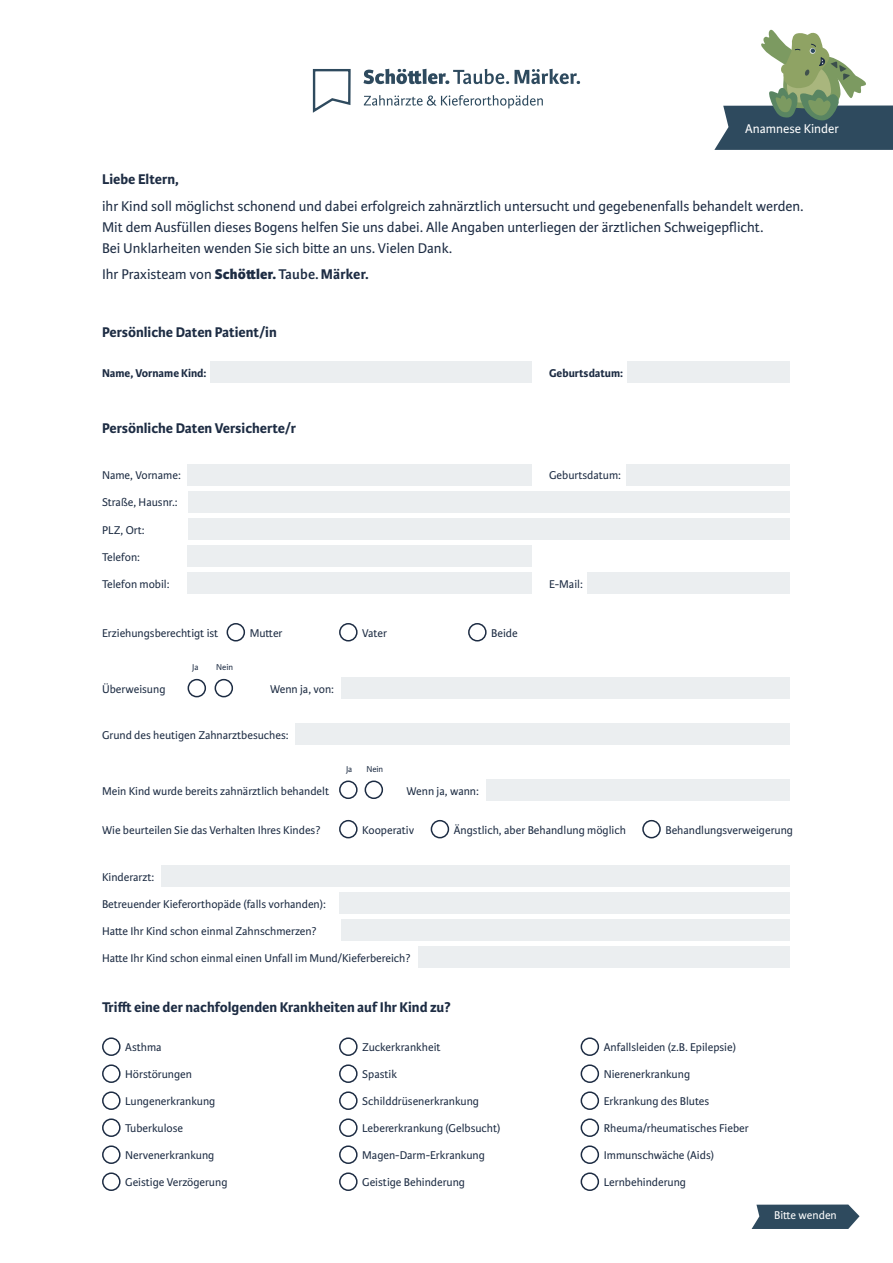
<style>
.page{position:relative;width:893px;height:1263px;background:#fff}
.page>*{position:absolute;margin:0;border:0;box-sizing:border-box;transform-origin:0 0}
.t1{font:15px/21px "Karmina Sans";color:#1d2c43}
.t2{font:700 15px "Karmina Sans";color:#1d2c43}
.t3{font:13.5px "Karmina Sans";color:#fff}
.t4{font:12px "Karmina Sans";color:#1d2c43}
.t5{font:700 12px "Karmina Sans";color:#1d2c43}
.t6{font:12px "Karmina Sans";color:#fff}
.t7{font:9px "Karmina Sans";color:#1d2c43}
.s1{font-weight:800}
.s2{font-weight:600}
.s3{font-weight:700}
</style>
<div class="page">
<div style="left:210px;top:362px;width:321px;height:21px;background:#ebeef0"></div>
<div style="left:627px;top:362px;width:162px;height:21px;background:#ebeef0"></div>
<div style="left:188px;top:464px;width:344px;height:21px;background:#ebeef0"></div>
<div style="left:626px;top:464px;width:163px;height:21px;background:#ebeef0"></div>
<div style="left:188px;top:491px;width:601px;height:21px;background:#ebeef0"></div>
<div style="left:188px;top:518px;width:601px;height:21px;background:#ebeef0"></div>
<div style="left:188px;top:545px;width:344px;height:21px;background:#ebeef0"></div>
<div style="left:188px;top:572px;width:344px;height:21px;background:#ebeef0"></div>
<div style="left:587px;top:572px;width:202px;height:21px;background:#ebeef0"></div>
<div style="left:227px;top:623px;width:18px;height:18px;border:2px solid #1d2c43;border-radius:50%"></div>
<div style="left:339px;top:623px;width:19px;height:18px;border:2px solid #1d2c43;border-radius:50%"></div>
<div style="left:468px;top:623px;width:19px;height:18px;border:2px solid #1d2c43;border-radius:50%"></div>
<div style="left:188px;top:679px;width:18px;height:18px;border:2px solid #1d2c43;border-radius:50%"></div>
<div style="left:215px;top:679px;width:18px;height:18px;border:2px solid #1d2c43;border-radius:50%"></div>
<div style="left:341px;top:678px;width:448px;height:21px;background:#ebeef0"></div>
<div style="left:295px;top:723px;width:494px;height:22px;background:#ebeef0"></div>
<div style="left:339px;top:780px;width:19px;height:19px;border:2px solid #1d2c43;border-radius:50%"></div>
<div style="left:365px;top:780px;width:18px;height:19px;border:2px solid #1d2c43;border-radius:50%"></div>
<div style="left:486px;top:779px;width:303px;height:21px;background:#ebeef0"></div>
<div style="left:339px;top:820px;width:19px;height:18px;border:2px solid #1d2c43;border-radius:50%"></div>
<div style="left:431px;top:820px;width:18px;height:18px;border:2px solid #1d2c43;border-radius:50%"></div>
<div style="left:642px;top:820px;width:19px;height:18px;border:2px solid #1d2c43;border-radius:50%"></div>
<div style="left:161px;top:865px;width:628px;height:22px;background:#ebeef0"></div>
<div style="left:339px;top:892px;width:450px;height:22px;background:#ebeef0"></div>
<div style="left:341px;top:919px;width:448px;height:22px;background:#ebeef0"></div>
<div style="left:418px;top:946px;width:371px;height:22px;background:#ebeef0"></div>
<div style="left:102px;top:1037px;width:19px;height:19px;border:2px solid #1d2c43;border-radius:50%"></div>
<div style="left:339px;top:1037px;width:19px;height:19px;border:2px solid #1d2c43;border-radius:50%"></div>
<div style="left:581px;top:1037px;width:18px;height:19px;border:2px solid #1d2c43;border-radius:50%"></div>
<div style="left:102px;top:1064px;width:19px;height:19px;border:2px solid #1d2c43;border-radius:50%"></div>
<div style="left:339px;top:1064px;width:19px;height:19px;border:2px solid #1d2c43;border-radius:50%"></div>
<div style="left:581px;top:1064px;width:18px;height:19px;border:2px solid #1d2c43;border-radius:50%"></div>
<div style="left:102px;top:1091px;width:19px;height:19px;border:2px solid #1d2c43;border-radius:50%"></div>
<div style="left:339px;top:1091px;width:19px;height:19px;border:2px solid #1d2c43;border-radius:50%"></div>
<div style="left:581px;top:1091px;width:18px;height:19px;border:2px solid #1d2c43;border-radius:50%"></div>
<div style="left:102px;top:1118px;width:19px;height:19px;border:2px solid #1d2c43;border-radius:50%"></div>
<div style="left:339px;top:1118px;width:19px;height:19px;border:2px solid #1d2c43;border-radius:50%"></div>
<div style="left:581px;top:1118px;width:18px;height:19px;border:2px solid #1d2c43;border-radius:50%"></div>
<div style="left:102px;top:1145px;width:19px;height:19px;border:2px solid #1d2c43;border-radius:50%"></div>
<div style="left:339px;top:1145px;width:19px;height:19px;border:2px solid #1d2c43;border-radius:50%"></div>
<div style="left:581px;top:1145px;width:18px;height:19px;border:2px solid #1d2c43;border-radius:50%"></div>
<div style="left:102px;top:1172px;width:19px;height:19px;border:2px solid #1d2c43;border-radius:50%"></div>
<div style="left:339px;top:1172px;width:19px;height:19px;border:2px solid #1d2c43;border-radius:50%"></div>
<div style="left:581px;top:1172px;width:18px;height:19px;border:2px solid #1d2c43;border-radius:50%"></div>
<svg style="left:363px;top:69px;width:146px;height:15px"></svg>
<svg style="left:515px;top:69px;width:65px;height:15px"></svg>
<svg style="left:364px;top:95px;width:179px;height:13px"></svg>
<svg style="left:313px;top:69px;width:38px;height:44px"></svg>
<svg style="left:752px;top:1204px;width:107px;height:25px;background:#455e70"></svg>
<svg style="left:714px;top:29px;width:179px;height:121px"></svg>
<p class="t3" style="left:745px;top:121px;width:95px">Anamnese Kinder</p>
<p class="t2" style="left:102px;top:170px;width:78px">Liebe Eltern,</p>
<p class="t1" style="left:102px;top:196px;width:703px">ihr Kind soll möglichst schonend und dabei erfolgreich zahnärztlich untersucht und gegebenenfalls behandelt werden.<br>Mit dem Ausfüllen dieses Bogens helfen Sie uns dabei. Alle Angaben unterliegen der ärztlichen Schweigepflicht.<br>Bei Unklarheiten wenden Sie sich bitte an uns. Vielen Dank.</p>
<p class="t1" style="left:102px;top:264px;width:268px">Ihr Praxisteam von <span class="s1">Schöttler.</span> <span class="s2">Taube.</span> <span class="s3">Märker.</span></p>
<p class="t2" style="left:102px;top:323px;width:176px">Persönliche Daten Patient/in</p>
<p class="t5" style="left:102px;top:366px;width:106px">Name, Vorname Kind:</p>
<p class="t5" style="left:549px;top:366px;width:75px">Geburtsdatum:</p>
<p class="t2" style="left:102px;top:419px;width:195px">Persönliche Daten Versicherte/r</p>
<p class="t4" style="left:102px;top:469px;width:80px">Name, Vorname:</p>
<p class="t4" style="left:549px;top:469px;width:73px">Geburtsdatum:</p>
<p class="t4" style="left:102px;top:496px;width:77px">Straße, Hausnr.:</p>
<p class="t4" style="left:102px;top:523px;width:44px">PLZ, Ort:</p>
<p class="t4" style="left:102px;top:550px;width:39px">Telefon:</p>
<p class="t4" style="left:102px;top:577px;width:69px">Telefon mobil:</p>
<p class="t4" style="left:549px;top:577px;width:35px">E-Mail:</p>
<p class="t4" style="left:102px;top:626px;width:118px">Erziehungsberechtigt ist</p>
<p class="t4" style="left:250px;top:626px;width:34px">Mutter</p>
<p class="t4" style="left:362px;top:626px;width:26px">Vater</p>
<p class="t4" style="left:491px;top:626px;width:28px">Beide</p>
<p class="t7" style="left:192px;top:662px;width:8px">Ja</p>
<p class="t7" style="left:216px;top:662px;width:18px">Nein</p>
<p class="t4" style="left:102px;top:682px;width:65px">Überweisung</p>
<p class="t4" style="left:270px;top:682px;width:65px">Wenn ja, von:</p>
<p class="t4" style="left:102px;top:728px;width:188px">Grund des heutigen Zahnarztbesuches:</p>
<p class="t7" style="left:346px;top:764px;width:8px">Ja</p>
<p class="t7" style="left:366px;top:764px;width:18px">Nein</p>
<p class="t4" style="left:102px;top:784px;width:229px">Mein Kind wurde bereits zahnärztlich behandelt</p>
<p class="t4" style="left:407px;top:784px;width:74px">Wenn ja, wann:</p>
<p class="t4" style="left:102px;top:823px;width:220px">Wie beurteilen Sie das Verhalten Ihres Kindes?</p>
<p class="t4" style="left:362px;top:823px;width:54px">Kooperativ</p>
<p class="t4" style="left:454px;top:823px;width:174px">Ängstlich, aber Behandlung möglich</p>
<p class="t4" style="left:665px;top:823px;width:129px">Behandlungsverweigerung</p>
<p class="t4" style="left:102px;top:870px;width:54px">Kinderarzt:</p>
<p class="t4" style="left:102px;top:897px;width:225px">Betreuender Kieferorthopäde (falls vorhanden):</p>
<p class="t4" style="left:102px;top:924px;width:216px">Hatte Ihr Kind schon einmal Zahnschmerzen?</p>
<p class="t4" style="left:102px;top:951px;width:310px">Hatte Ihr Kind schon einmal einen Unfall im Mund/Kieferbereich?</p>
<p class="t2" style="left:102px;top:998px;width:350px">Trifft eine der nachfolgenden Krankheiten auf Ihr Kind zu?</p>
<p class="t4" style="left:125px;top:1041px;width:38px">Asthma</p>
<p class="t4" style="left:362px;top:1041px;width:80px">Zuckerkrankheit</p>
<p class="t4" style="left:604px;top:1041px;width:134px">Anfallsleiden (z.B. Epilepsie)</p>
<p class="t4" style="left:125px;top:1068px;width:68px">Hörstörungen</p>
<p class="t4" style="left:362px;top:1068px;width:36px">Spastik</p>
<p class="t4" style="left:604px;top:1068px;width:88px">Nierenerkrankung</p>
<p class="t4" style="left:125px;top:1095px;width:92px">Lungenerkrankung</p>
<p class="t4" style="left:362px;top:1095px;width:118px">Schilddrüsenerkrankung</p>
<p class="t4" style="left:604px;top:1095px;width:107px">Erkrankung des Blutes</p>
<p class="t4" style="left:125px;top:1122px;width:59px">Tuberkulose</p>
<p class="t4" style="left:362px;top:1122px;width:140px">Lebererkrankung (Gelbsucht)</p>
<p class="t4" style="left:604px;top:1122px;width:147px">Rheuma/rheumatisches Fieber</p>
<p class="t4" style="left:125px;top:1149px;width:91px">Nervenerkrankung</p>
<p class="t4" style="left:362px;top:1149px;width:124px">Magen-Darm-Erkrankung</p>
<p class="t4" style="left:604px;top:1149px;width:112px">Immunschwäche (Aids)</p>
<p class="t4" style="left:125px;top:1176px;width:104px">Geistige Verzögerung</p>
<p class="t4" style="left:362px;top:1176px;width:104px">Geistige Behinderung</p>
<p class="t4" style="left:604px;top:1176px;width:84px">Lernbehinderung</p>
<p class="t6" style="left:774px;top:1209px;width:64px">Bitte wenden</p>
</div>
